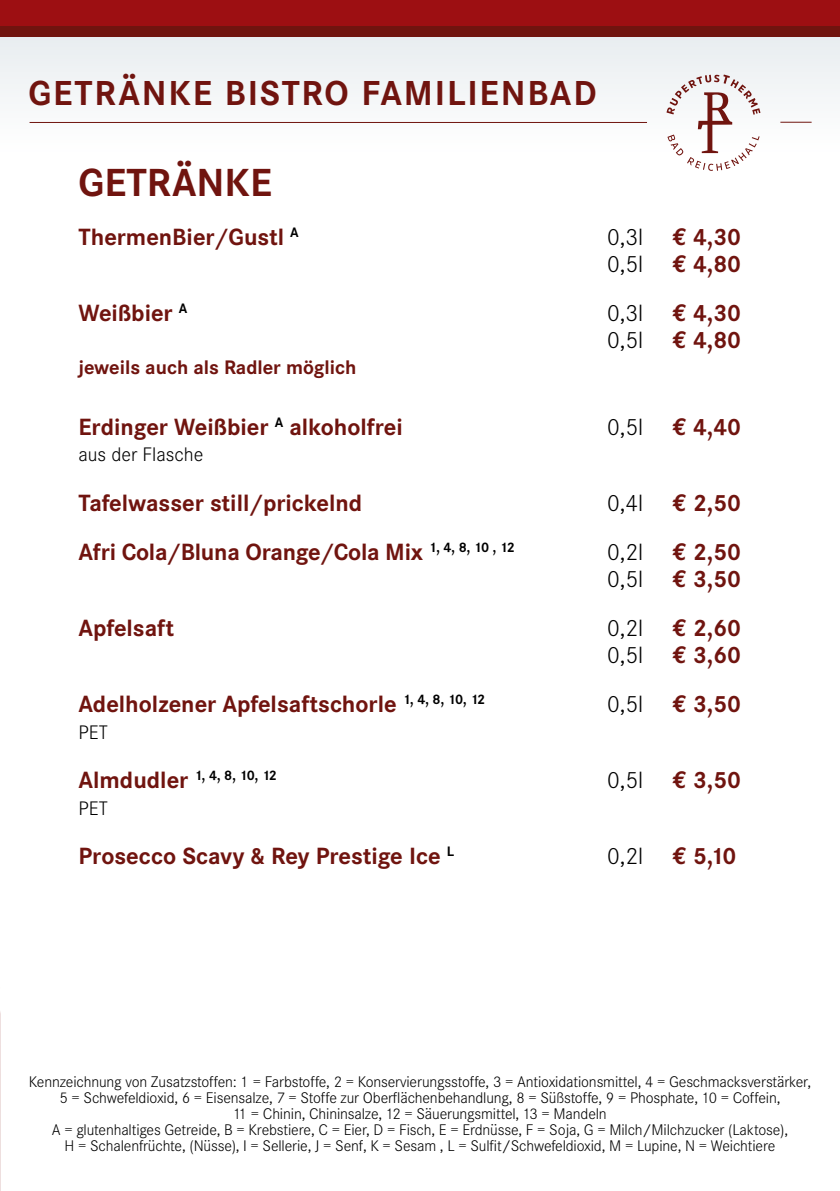
<style>
.page{position:relative;width:840px;height:1191px;background:#fff}
.page>*{position:absolute;margin:0;border:0;box-sizing:border-box;transform-origin:0 0}
.t1{font:700 40.6px "Corporate S";color:#70140f}
.t2{font:700 36px "Corporate S";letter-spacing:.05em;color:#70140f}
.t3{font:700 24.4px "Corporate S";color:#70140f}
.t4{font:300 24.4px/26.4px "Corporate S";color:#000}
.t5{font:700 20.4px "Corporate S";color:#70140f}
.t6{font:300 20.4px "Corporate S";color:#000}
.t7{font:300 16px/16px "Corporate S";letter-spacing:-.01em;color:#000;text-align:center}
.t8{font:700 14.2px "Corporate S";color:#000}
.s1{font-family:"Euro Mono Std";font-weight:700;color:#70140f}
.s2{font-weight:700;color:#70140f}
.s3{font-size:24.4px;color:#70140f}
</style>
<div class="page">
<div style="left:0;top:13px;width:839px;height:142px;background:#f3f6f7"></div>
<svg style="left:666px;top:75px;width:94px;height:96px"></svg>
<div style="left:0;top:0;width:839px;height:26px;background:#9d0f12"></div>
<div style="left:0;top:26px;width:839px;height:11px;background:#70140f"></div>
<hr style="left:30px;top:122px;width:616px;height:1px;background:#70140f">
<hr style="left:780px;top:122px;width:31px;height:1px;background:#70140f">
<svg style="left:0;top:1011px;width:1px;height:180px"></svg>
<h2 class="t2" style="left:28px;top:73px;width:569px">GETRÄNKE BISTRO FAMILIENBAD</h2>
<h1 class="t1" style="left:78px;top:159px;width:195px">GETRÄNKE</h1>
<h3 class="t3" style="left:78px;top:223px;width:222px">ThermenBier/Gustl <sup>A</sup></h3>
<h3 class="t4" style="left:606px;top:224px;width:135px">0,3l <span class="s1">€</span> <span class="s2">4,30<br></span>0,5l <span class="s1">€</span> <span class="s2">4,80</span></h3>
<h3 class="t3" style="left:78px;top:299px;width:110px">Weißbier <sup>A</sup></h3>
<h3 class="t4" style="left:606px;top:300px;width:135px">0,3l <span class="s1">€</span> <span class="s2">4,30<br></span>0,5l <span class="s1">€</span> <span class="s2">4,80</span></h3>
<p class="t5" style="left:78px;top:355px;width:279px">jeweils auch als Radler möglich</p>
<h3 class="t3" style="left:78px;top:413px;width:326px">Erdinger Weißbier <sup>A</sup> alkoholfrei</h3>
<h3 class="t4" style="left:606px;top:414px;width:135px">0,5l <span class="s1">€</span> <span class="s2">4,40</span></h3>
<p class="t6" style="left:78px;top:443px;width:126px">aus der Flasche</p>
<h3 class="t3" style="left:78px;top:488px;width:285px">Tafelwasser still/prickelnd</h3>
<h3 class="t4" style="left:606px;top:490px;width:135px">0,4l <span class="s1">€</span> <span class="s2">2,50</span></h3>
<h3 class="t3" style="left:78px;top:538px;width:437px">Afri Cola/Bluna Orange/Cola Mix <sup>1,</sup> <sup>4,</sup> <sup>8,</sup> <sup>10</sup> <sup>,</sup> <sup>12</sup></h3>
<h3 class="t4" style="left:606px;top:539px;width:135px">0,2l <span class="s1">€</span> <span class="s2">2,50<br></span>0,5l <span class="s1">€</span> <span class="s2">3,50</span></h3>
<h3 class="t3" style="left:78px;top:614px;width:97px">Apfelsaft</h3>
<h3 class="t4" style="left:606px;top:615px;width:135px">0,2l <span class="s1">€</span> <span class="s2">2,60<br></span>0,5l <span class="s1">€</span> <span class="s2">3,60</span></h3>
<h3 class="t3" style="left:78px;top:690px;width:408px">Adelholzener Apfelsaftschorle <sup>1,</sup> <sup>4,</sup> <sup>8,</sup> <sup>10,</sup> <sup>12</sup></h3>
<h3 class="t4" style="left:606px;top:691px;width:135px">0,5l <span class="s1">€</span> <span class="s2">3,50</span></h3>
<p class="t6" style="left:78px;top:720px;width:31px">PET</p>
<p class="t8" style="left:78px;top:767px;width:200px"><span class="s3">Almdudler</span> 1, 4, 8, 10, 12</p>
<h3 class="t4" style="left:606px;top:767px;width:135px">0,5l <span class="s1">€</span> <span class="s2">3,50</span></h3>
<p class="t6" style="left:78px;top:796px;width:31px">PET</p>
<h3 class="t3" style="left:78px;top:842px;width:377px">Prosecco Scavy &amp; Rey Prestige Ice <sup>L</sup></h3>
<h3 class="t4" style="left:606px;top:843px;width:131px">0,2l <span class="s1">€</span> <span class="s2">5,10</span></h3>
<p class="t7" style="left:29px;top:1073px;width:783px">Kennzeichnung von Zusatzstoffen: 1 = Farbstoffe, 2 = Konservierungsstoffe, 3 = Antioxidationsmittel, 4 = Geschmacksverstärker, 5 = Schwefeldioxid, 6 = Eisensalze, 7 = Stoffe zur Oberflächenbehandlung, 8 = Süßstoffe, 9 = Phosphate, 10 = Coffein,<br>11 = Chinin, Chininsalze, 12 = Säuerungsmittel, 13 = Mandeln<br>A = glutenhaltiges Getreide, B = Krebstiere, C = Eier, D = Fisch, E = Erdnüsse, F = Soja, G = Milch/Milchzucker (Laktose),<br>H = Schalenfrüchte, (Nüsse), I = Sellerie, J = Senf, K = Sesam , L = Sulfit/Schwefeldioxid, M = Lupine, N = Weichtiere</p>
</div>
